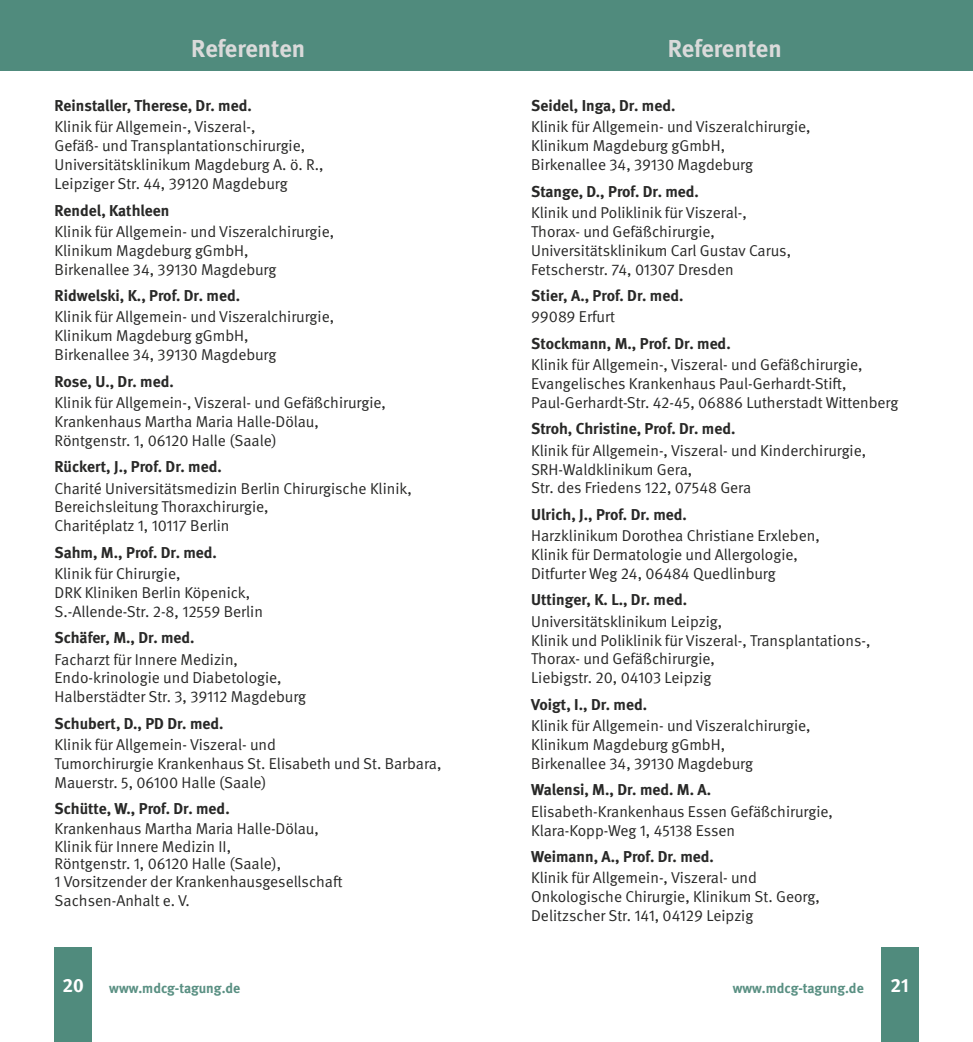
<style>
.page{position:relative;width:973px;height:1042px;background:#fff}
.page>*{position:absolute;margin:0;border:0;box-sizing:border-box;transform-origin:0 0}
.t1{font:700 24.5px "DGUV Meta";color:#dadada}
.t2{font:700 19.25px "DGUV Meta";color:#fff}
.t3{font:15.75px/18.9px "DGUV Meta";color:#282827}
.t4{font:700 15.75px "DGUV Meta";color:#282827}
.t5{font:700 14px "DGUV Meta";color:#5a9083}
</style>
<div class="page">
<div style="left:55px;top:947px;width:37px;height:95px;background:#508b7d"></div>
<div style="left:881px;top:947px;width:37px;height:95px;background:#508b7d"></div>
<div style="left:0;top:0;width:972px;height:71px;background:#508b7d"></div>
<h1 class="t1" style="left:191px;top:34px;width:115px">Referenten</h1>
<h1 class="t1" style="left:667px;top:34px;width:115px">Referenten</h1>
<p class="t4" style="left:55px;top:96px;width:199px">Reinstaller, Therese, Dr. med.</p>
<p class="t3" style="left:55px;top:118px;width:270px">Klinik für Allgemein-, Viszeral-,<br>Gefäß- und Transplantationschirurgie, Universitätsklinikum Magdeburg A. ö. R., Leipziger Str. 44, 39120 Magdeburg</p>
<p class="t4" style="left:55px;top:201px;width:116px">Rendel, Kathleen</p>
<p class="t3" style="left:55px;top:222px;width:281px">Klinik für Allgemein- und Viszeralchirurgie,<br>Klinikum Magdeburg gGmbH,<br>Birkenallee 34, 39130 Magdeburg</p>
<p class="t4" style="left:55px;top:286px;width:187px">Ridwelski, K., Prof. Dr. med.</p>
<p class="t3" style="left:55px;top:308px;width:281px">Klinik für Allgemein- und Viszeralchirurgie,<br>Klinikum Magdeburg gGmbH,<br>Birkenallee 34, 39130 Magdeburg</p>
<p class="t4" style="left:55px;top:372px;width:121px">Rose, U., Dr. med.</p>
<p class="t3" style="left:55px;top:393px;width:333px">Klinik für Allgemein-, Viszeral- und Gefäßchirurgie,<br>Krankenhaus Martha Maria Halle-Dölau,<br>Röntgenstr. 1, 06120 Halle (Saale)</p>
<p class="t4" style="left:55px;top:457px;width:169px">Rückert, J., Prof. Dr. med.</p>
<p class="t3" style="left:55px;top:479px;width:358px">Charité Universitätsmedizin Berlin Chirurgische Klinik,<br>Bereichsleitung Thoraxchirurgie,<br>Charitéplatz 1, 10117 Berlin</p>
<p class="t4" style="left:55px;top:543px;width:164px">Sahm, M., Prof. Dr. med.</p>
<p class="t3" style="left:55px;top:564px;width:210px">Klinik für Chirurgie,<br>DRK Kliniken Berlin Köpenick,<br>S.-Allende-Str. 2-8, 12559 Berlin</p>
<p class="t4" style="left:55px;top:628px;width:141px">Schäfer, M., Dr. med.</p>
<p class="t3" style="left:55px;top:650px;width:253px">Facharzt für Innere Medizin,<br>Endo-krinologie und Diabetologie,<br>Halberstädter Str. 3, 39112 Magdeburg</p>
<p class="t4" style="left:55px;top:714px;width:170px">Schubert, D., PD Dr. med.</p>
<p class="t3" style="left:55px;top:735px;width:388px">Klinik für Allgemein- Viszeral- und<br>Tumorchirurgie Krankenhaus St. Elisabeth und St. Barbara,<br>Mauerstr. 5, 06100 Halle (Saale)</p>
<p class="t4" style="left:55px;top:799px;width:176px">Schütte, W., Prof. Dr. med.</p>
<p class="t3" style="left:55px;top:820px;width:289px;line-height:17.8px">Krankenhaus Martha Maria Halle-Dölau, Klinik für Innere Medizin II,<br>Röntgenstr. 1, 06120 Halle (Saale),<br>1 Vorsitzender der Krankenhausgesellschaft Sachsen-Anhalt e. V.</p>
<p class="t4" style="left:531px;top:96px;width:146px">Seidel, Inga, Dr. med.</p>
<p class="t3" style="left:531px;top:118px;width:281px">Klinik für Allgemein- und Viszeralchirurgie,<br>Klinikum Magdeburg gGmbH,<br>Birkenallee 34, 39130 Magdeburg</p>
<p class="t4" style="left:531px;top:182px;width:169px">Stange, D., Prof. Dr. med.</p>
<p class="t3" style="left:531px;top:203px;width:261px">Klinik und Poliklinik für Viszeral-, Thorax- und Gefäßchirurgie, Universitätsklinikum Carl Gustav Carus, Fetscherstr. 74, 01307 Dresden</p>
<p class="t4" style="left:531px;top:286px;width:154px">Stier, A., Prof. Dr. med.</p>
<p class="t3" style="left:531px;top:308px;width:85px">99089 Erfurt</p>
<p class="t4" style="left:531px;top:334px;width:201px">Stockmann, M., Prof. Dr. med.</p>
<p class="t3" style="left:531px;top:355px;width:368px">Klinik für Allgemein-, Viszeral- und Gefäßchirurgie,<br>Evangelisches Krankenhaus Paul-Gerhardt-Stift,<br>Paul-Gerhardt-Str. 42-45, 06886 Lutherstadt Wittenberg</p>
<p class="t4" style="left:531px;top:419px;width:206px">Stroh, Christine, Prof. Dr. med.</p>
<p class="t3" style="left:531px;top:441px;width:336px">Klinik für Allgemein-, Viszeral- und Kinderchirurgie,<br>SRH-Waldklinikum Gera,<br>Str. des Friedens 122, 07548 Gera</p>
<p class="t4" style="left:531px;top:505px;width:157px">Ulrich, J., Prof. Dr. med.</p>
<p class="t3" style="left:531px;top:526px;width:290px">Harzklinikum Dorothea Christiane Erxleben,<br>Klinik für Dermatologie und Allergologie,<br>Ditfurter Weg 24, 06484 Quedlinburg</p>
<p class="t4" style="left:531px;top:590px;width:157px">Uttinger, K. L., Dr. med.</p>
<p class="t3" style="left:531px;top:612px;width:341px">Universitätsklinikum Leipzig,<br>Klinik und Poliklinik für Viszeral-, Transplantations-, Thorax- und Gefäßchirurgie,<br>Liebigstr. 20, 04103 Leipzig</p>
<p class="t4" style="left:531px;top:695px;width:117px">Voigt, I., Dr. med.</p>
<p class="t3" style="left:531px;top:716px;width:281px">Klinik für Allgemein- und Viszeralchirurgie,<br>Klinikum Magdeburg gGmbH,<br>Birkenallee 34, 39130 Magdeburg</p>
<p class="t4" style="left:531px;top:780px;width:182px">Walensi, M., Dr. med. M. A.</p>
<p class="t3" style="left:531px;top:802px;width:303px">Elisabeth-Krankenhaus Essen Gefäßchirurgie,<br>Klara-Kopp-Weg 1, 45138 Essen</p>
<p class="t4" style="left:531px;top:847px;width:184px">Weimann, A., Prof. Dr. med.</p>
<p class="t3" style="left:531px;top:868px;width:290px">Klinik für Allgemein-, Viszeral- und<br>Onkologische Chirurgie, Klinikum St. Georg,<br>Delitzscher Str. 141, 04129 Leipzig</p>
<p class="t2" style="left:62px;top:974px;width:23px">20</p>
<p class="t5" style="left:109px;top:979px;width:133px">www.mdcg-tagung.de</p>
<p class="t5" style="left:732px;top:979px;width:133px">www.mdcg-tagung.de</p>
<p class="t2" style="left:890px;top:974px;width:20px">21</p>
</div>
